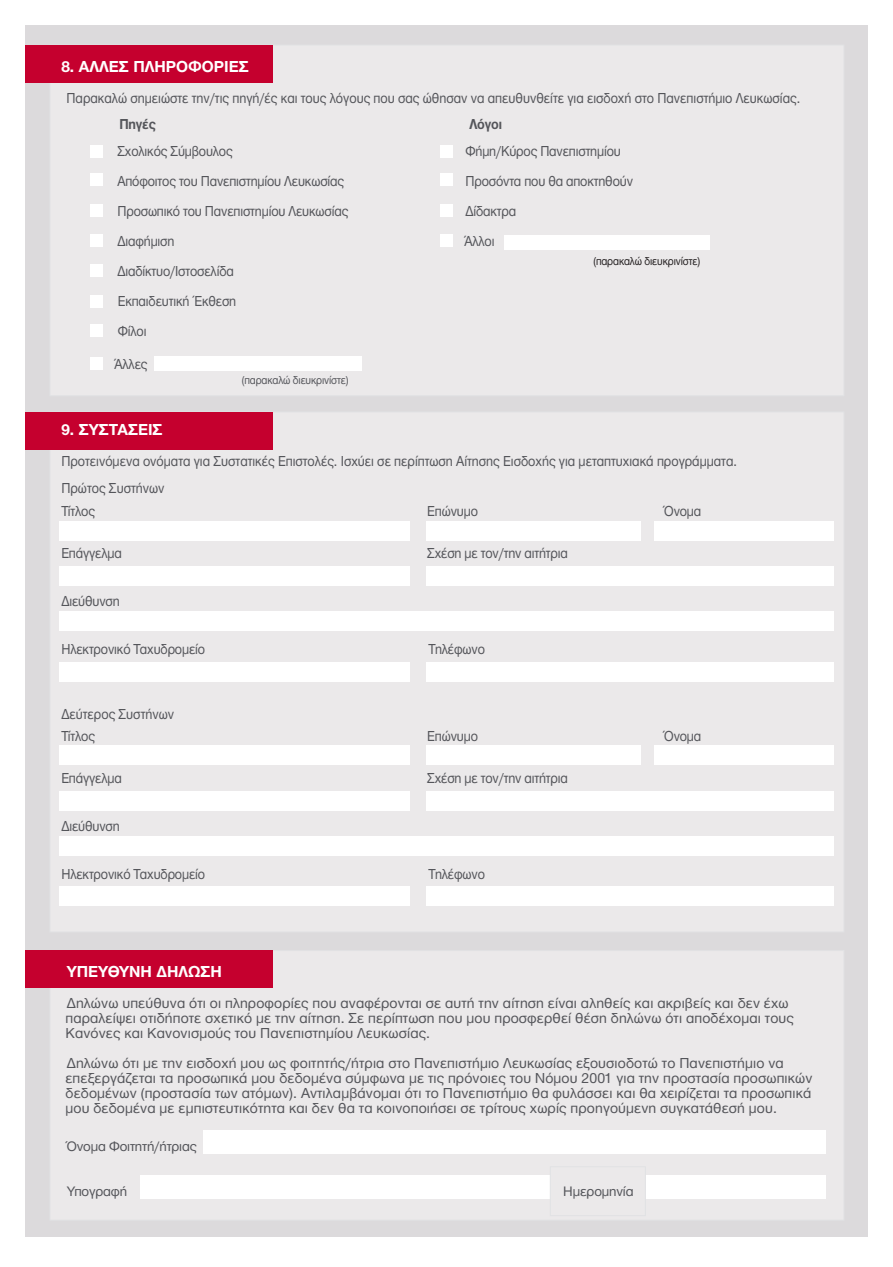
<style>
.page{position:relative;width:893px;height:1267px;background:#fff}
.page>*{position:absolute;margin:0;border:0;box-sizing:border-box;transform-origin:0 0}
.t1{font:700 16.5px "Helvetica Neue Greek";color:#fff}
.t2{font:15px/30px "Helvetica Neue Greek";color:#54555a;scale:.9 1}
.t3{font:15px/15px "Helvetica Neue Greek";color:#54555a}
.t4{font:700 15px "Helvetica Neue Greek";letter-spacing:-.01em;color:#54555a;scale:.9 1}
.t5{font:14.25px "Helvetica Neue Greek";letter-spacing:-.01em;color:#54555a}
.t6{font:12px "Helvetica Neue Greek";letter-spacing:-.01em;color:#231f20;scale:.89 1}
.t7{font:12px "Helvetica Neue Greek";letter-spacing:-.01em;color:#54555a;scale:.89 1}
</style>
<div class="page">
<div style="left:25px;top:26px;width:843px;height:1211px;background:#dcdadc"></div>
<div style="left:49px;top:950px;width:795px;height:270px;background:#ebe9ea"></div>
<div style="left:203px;top:1130px;width:622px;height:23px;background:#fff"></div>
<div style="left:140px;top:1174px;width:685px;height:24px;background:#fff"></div>
<div style="left:550px;top:1166px;width:96px;height:50px;background:#ebe9ea"></div>
<div style="left:25px;top:950px;width:248px;height:38px;background:#c5002e"></div>
<div style="left:49px;top:45px;width:795px;height:351px;background:#ebe9ea"></div>
<div style="left:25px;top:45px;width:248px;height:38px;background:#c5002e"></div>
<div style="left:49px;top:411px;width:795px;height:521px;background:#ebe9ea;border:1px solid #e1e2e4"></div>
<div style="left:25px;top:412px;width:248px;height:38px;background:#c5002e"></div>
<div style="left:154px;top:356px;width:208px;height:15px;background:#fff"></div>
<div style="left:90px;top:145px;width:13px;height:12px;background:#fff"></div>
<div style="left:90px;top:173px;width:13px;height:13px;background:#fff"></div>
<div style="left:90px;top:204px;width:13px;height:13px;background:#fff"></div>
<div style="left:90px;top:234px;width:13px;height:13px;background:#fff"></div>
<div style="left:90px;top:264px;width:13px;height:12px;background:#fff"></div>
<div style="left:90px;top:295px;width:13px;height:12px;background:#fff"></div>
<div style="left:90px;top:324px;width:13px;height:12px;background:#fff"></div>
<div style="left:90px;top:357px;width:13px;height:13px;background:#fff"></div>
<div style="left:440px;top:145px;width:13px;height:12px;background:#fff"></div>
<div style="left:440px;top:173px;width:13px;height:13px;background:#fff"></div>
<div style="left:440px;top:204px;width:13px;height:13px;background:#fff"></div>
<div style="left:440px;top:234px;width:13px;height:13px;background:#fff"></div>
<div style="left:504px;top:235px;width:206px;height:15px;background:#fff"></div>
<div style="left:59px;top:521px;width:350px;height:19px;background:#fff"></div>
<div style="left:426px;top:521px;width:214px;height:19px;background:#fff"></div>
<div style="left:655px;top:521px;width:179px;height:19px;background:#fff"></div>
<div style="left:59px;top:566px;width:350px;height:19px;background:#fff"></div>
<div style="left:426px;top:566px;width:408px;height:19px;background:#fff"></div>
<div style="left:59px;top:611px;width:775px;height:19px;background:#fff"></div>
<div style="left:59px;top:662px;width:350px;height:19px;background:#fff"></div>
<div style="left:426px;top:662px;width:408px;height:19px;background:#fff"></div>
<div style="left:59px;top:746px;width:350px;height:19px;background:#fff"></div>
<div style="left:426px;top:746px;width:214px;height:19px;background:#fff"></div>
<div style="left:655px;top:746px;width:179px;height:19px;background:#fff"></div>
<div style="left:59px;top:791px;width:350px;height:19px;background:#fff"></div>
<div style="left:426px;top:791px;width:408px;height:19px;background:#fff"></div>
<div style="left:59px;top:836px;width:775px;height:19px;background:#fff"></div>
<div style="left:59px;top:886px;width:350px;height:20px;background:#fff"></div>
<div style="left:426px;top:886px;width:408px;height:20px;background:#fff"></div>
<p class="t1" style="left:61px;top:58px;width:189px">8. ΑΛΛΕΣ ΠΛΗΡΟΦΟΡΙΕΣ</p>
<p class="t2" style="left:67px;top:83px;width:817px">Παρακαλώ σημειώστε την/τις πηγή/ές και τους λόγους που σας ώθησαν να απευθυνθείτε για εισδοχή στο Πανεπιστήμιο Λευκωσίας.</p>
<p class="t4" style="left:119px;top:116px;width:42px">Πηγές</p>
<p class="t4" style="left:469px;top:116px;width:38px">Λόγοι</p>
<p class="t2" style="left:117px;top:136px;width:130px">Σχολικός Σύμβουλος</p>
<p class="t2" style="left:465px;top:136px;width:174px">Φήμη/Κύρος Πανεπιστημίου</p>
<p class="t2" style="left:117px;top:166px;width:253px">Απόφοιτος του Πανεπιστημίου Λευκωσίας</p>
<p class="t2" style="left:465px;top:166px;width:188px">Προσόντα που θα αποκτηθούν</p>
<p class="t2" style="left:117px;top:196px;width:258px">Προσωπικό του Πανεπιστημίου Λευκωσίας</p>
<p class="t2" style="left:465px;top:196px;width:58px">Δίδακτρα</p>
<p class="t2" style="left:117px;top:226px;width:65px">Διαφήμιση</p>
<p class="t2" style="left:464px;top:226px;width:35px">Άλλοι</p>
<p class="t2" style="left:117px;top:256px;width:134px">Διαδίκτυο/Ιστοσελίδα<br>Εκπαιδευτική Έκθεση<br>Φίλοι</p>
<p class="t2" style="left:115px;top:349px;width:38px">Άλλες</p>
<p class="t6" style="left:593px;top:255px;width:121px">(παρακαλώ διευκρινίστε)</p>
<p class="t7" style="left:242px;top:373px;width:121px">(παρακαλώ διευκρινίστε)</p>
<p class="t1" style="left:61px;top:420px;width:103px">9. ΣΥΣΤΑΣΕΙΣ</p>
<p class="t2" style="left:61px;top:448px;width:752px;line-height:27px">Προτεινόμενα ονόματα για Συστατικές Επιστολές. Ισχύει σε περίπτωση Αίτησης Εισδοχής για μεταπτυχιακά προγράμματα.<br>Πρώτος Συστήνων</p>
<p class="t2" style="left:61px;top:496px;width:39px">Τίτλος</p>
<p class="t2" style="left:427px;top:496px;width:58px">Επώνυμο</p>
<p class="t2" style="left:664px;top:496px;width:43px">Όνομα</p>
<p class="t2" style="left:61px;top:538px;width:69px">Επάγγελμα</p>
<p class="t2" style="left:427px;top:538px;width:158px">Σχέση με τον/την αιτήτρια</p>
<p class="t2" style="left:61px;top:586px;width:66px">Διεύθυνση</p>
<p class="t2" style="left:61px;top:634px;width:161px">Ηλεκτρονικό Ταχυδρομείο</p>
<p class="t2" style="left:428px;top:634px;width:64px">Τηλέφωνο</p>
<p class="t2" style="left:61px;top:702px;width:127px;line-height:22.5px">Δεύτερος Συστήνων<br>Τίτλος</p>
<p class="t2" style="left:427px;top:721px;width:58px">Επώνυμο</p>
<p class="t2" style="left:664px;top:721px;width:43px">Όνομα</p>
<p class="t2" style="left:61px;top:763px;width:69px">Επάγγελμα</p>
<p class="t2" style="left:427px;top:763px;width:158px">Σχέση με τον/την αιτήτρια</p>
<p class="t2" style="left:61px;top:811px;width:66px">Διεύθυνση</p>
<p class="t2" style="left:61px;top:859px;width:161px">Ηλεκτρονικό Ταχυδρομείο</p>
<p class="t2" style="left:428px;top:859px;width:64px">Τηλέφωνο</p>
<p class="t1" style="left:67px;top:962px;width:157px">ΥΠΕΥΘΥΝΗ ΔΗΛΩΣΗ</p>
<p class="t3" style="left:65px;top:995px;width:730px">Δηλώνω υπεύθυνα ότι οι πληροφορίες που αναφέρονται σε αυτή την αίτηση είναι αληθείς και ακριβείς και δεν έχω παραλείψει οτιδήποτε σχετικό με την αίτηση. Σε περίπτωση που μου προσφερθεί θέση δηλώνω ότι αποδέχομαι τους<br>Κανόνες και Κανονισμούς του Πανεπιστημίου Λευκωσίας.</p>
<p class="t3" style="left:65px;top:1055px;width:749px">Δηλώνω ότι με την εισδοχή μου ως φοιτητής/ήτρια στο Πανεπιστήμιο Λευκωσίας εξουσιοδοτώ το Πανεπιστήμιο να επεξεργάζεται τα προσωπικά μου δεδομένα σύμφωνα με τις πρόνοιες του Νόμου 2001 για την προστασία προσωπικών δεδομένων (προστασία των ατόμων). Αντιλαμβάνομαι ότι το Πανεπιστήμιο θα φυλάσσει και θα χειρίζεται τα προσωπικά μου δεδομένα με εμπιστευτικότητα και δεν θα τα κοινοποιήσει σε τρίτους χωρίς προηγούμενη συγκατάθεσή μου.</p>
<p class="t5" style="left:67px;top:1138px;width:132px">Όνομα Φοιτητή/ήτριας</p>
<p class="t5" style="left:67px;top:1184px;width:62px">Υπογραφή</p>
<p class="t5" style="left:563px;top:1184px;width:72px">Ημερομηνία</p>
</div>
